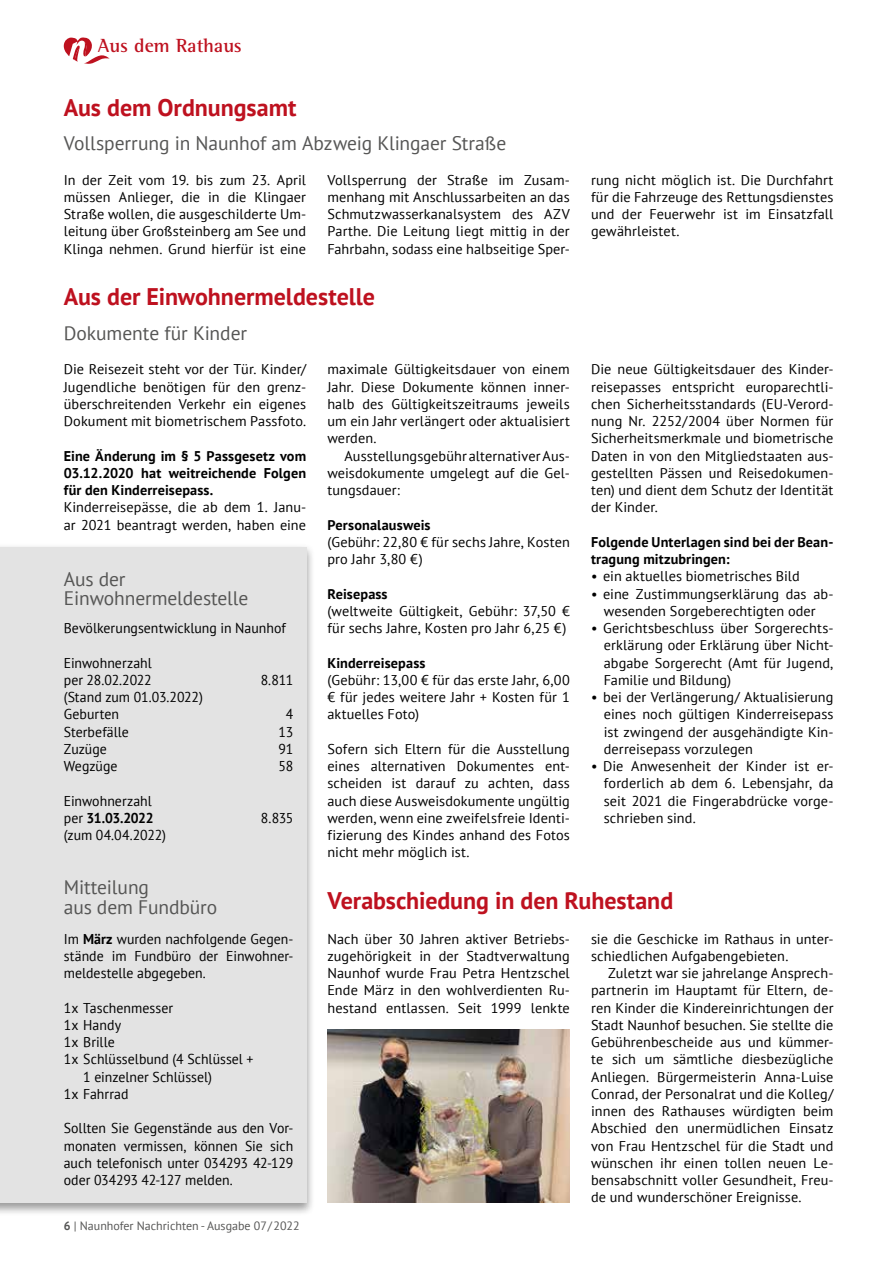
<style>
.page{position:relative;width:893px;height:1263px;background:#fff}
.page>*{position:absolute;margin:0;border:0;box-sizing:border-box;transform-origin:0 0}
.t1{font:700 24px "PT Sans";letter-spacing:-.005em;color:#be111f}
.t2{font:19.5px/19.5px "PT Sans";letter-spacing:-.005em;color:#565655}
.t3{font:700 19.5px "Rotis Semi Serif Std";letter-spacing:.005em;color:#be111f}
.t4{font:14.25px/17.2px "PT Sans";color:#000}
.t5{font:14.1px/17.2px "PT Sans";letter-spacing:.005em;color:#000;text-align:justify}
.t6{font:700 14.1px/17.2px "PT Sans";letter-spacing:.01em;color:#000;text-align:justify}
.t7{font:12px "PT Sans";color:#565655}
.s1{font-weight:700}
</style>
<div class="page">
<svg style="left:64px;top:37px;width:46px;height:27px"></svg>
<div style="left:0;top:543px;width:315px;height:673px;background:#000;opacity:.4"></div>
<div style="left:0;top:547px;width:306px;height:656px;background:#e3e3e3"></div>
<img style="left:327px;top:1030px;width:243px;height:172px">
<h2 class="t3" style="left:98px;top:34px;width:146px">Aus dem Rathaus</h2>
<h1 class="t1" style="left:64px;top:91px;width:234px">Aus dem Ordnungsamt</h1>
<h2 class="t2" style="left:64px;top:133px;width:444px">Vollsperrung in Naunhof am Abzweig Klingaer Straße</h2>
<p class="t5" style="left:64px;top:171px;width:244px">In der Zeit vom 19. bis zum 23. April müssen Anlieger, die in die Klingaer Straße wollen, die ausgeschilderte Um&shy;leitung über Großsteinberg am See und Klinga nehmen. Grund hierfür ist eine</p>
<p class="t5" style="left:327px;top:171px;width:244px">Vollsperrung der Straße im Zusam&shy;menhang mit Anschlussarbeiten an das Schmutzwasserkanalsystem des AZV Parthe. Die Leitung liegt mittig in der Fahrbahn, sodass eine halbseitige Sper-</p>
<p class="t5" style="left:591px;top:171px;width:244px">rung nicht möglich ist. Die Durchfahrt für die Fahrzeuge des Rettungsdienstes und der Feuerwehr ist im Einsatzfall gewährleistet.</p>
<h1 class="t1" style="left:64px;top:281px;width:313px">Aus der Einwohnermeldestelle</h1>
<h2 class="t2" style="left:64px;top:323px;width:185px">Dokumente für Kinder</h2>
<p class="t5" style="left:64px;top:360px;width:244px">Die Reisezeit steht vor der Tür. Kinder/ Jugendliche benötigen für den grenz&shy;überschreitenden Verkehr ein eigenes Dokument mit biometrischem Passfoto.</p>
<p class="t6" style="left:64px;top:447px;width:244px">Eine Änderung im § 5 Passgesetz vom 03.12.2020 hat weitreichende Folgen für den Kinderreisepass.</p>
<p class="t5" style="left:64px;top:498px;width:244px">Kinderreisepässe, die ab dem 1. Janu&shy;ar 2021 beantragt werden, haben eine</p>
<p class="t5" style="left:327px;top:360px;width:244px">maximale Gültigkeitsdauer von einem Jahr. Diese Dokumente können inner&shy;halb des Gültigkeitszeitraums jeweils um ein Jahr verlängert oder aktualisiert werden.</p>
<p class="t5" style="left:327px;top:447px;width:244px;text-indent:17px">Ausstellungsgebühr alternativer Aus&shy;weisdokumente umgelegt auf die Gel&shy;tungsdauer:</p>
<p class="t6" style="left:327px;top:516px;width:105px">Personalausweis</p>
<p class="t5" style="left:327px;top:533px;width:244px">(Gebühr: 22,80 € für sechs Jahre, Kosten pro Jahr 3,80 €)</p>
<p class="t6" style="left:327px;top:585px;width:62px">Reisepass</p>
<p class="t5" style="left:327px;top:602px;width:244px">(weltweite Gültigkeit, Gebühr: 37,50 € für sechs Jahre, Kosten pro Jahr 6,25 €)</p>
<p class="t6" style="left:327px;top:654px;width:100px">Kinderreisepass</p>
<p class="t5" style="left:327px;top:671px;width:244px">(Gebühr: 13,00 € für das erste Jahr, 6,00 € für jedes weitere Jahr + Kosten für 1 aktuelles Foto)</p>
<p class="t5" style="left:327px;top:740px;width:244px">Sofern sich Eltern für die Ausstellung eines alternativen Dokumentes ent&shy;scheiden ist darauf zu achten, dass auch diese Ausweisdokumente ungültig werden, wenn eine zweifelsfreie Identi&shy;fizierung des Kindes anhand des Fotos nicht mehr möglich ist.</p>
<p class="t5" style="left:591px;top:360px;width:244px">Die neue Gültigkeitsdauer des Kinder&shy;reisepasses entspricht europarechtli&shy;chen Sicherheitsstandards (EU-Verord&shy;nung Nr. 2252/2004 über Normen für Sicherheitsmerkmale und biometrische Daten in von den Mitgliedstaaten aus&shy;gestellten Pässen und Reisedokumen&shy;ten) und dient dem Schutz der Identität der Kinder.</p>
<p class="t6" style="left:591px;top:533px;width:244px">Folgende Unterlagen sind bei der Bean&shy;tragung mitzubringen:</p>
<p class="t5" style="left:591px;top:567px;width:210px">• ein aktuelles biometrisches Bild</p>
<p class="t5" style="left:591px;top:585px;width:244px;text-align:center">• eine Zustimmungserklärung das ab&shy;wesenden Sorgeberechtigten oder</p>
<p class="t5" style="left:604px;top:619px;width:231px;text-indent:-13px">• Gerichtsbeschluss über Sorgerechts&shy;erklärung oder Erklärung über Nicht&shy;abgabe Sorgerecht (Amt für Jugend, Familie und Bildung)</p>
<p class="t5" style="left:604px;top:688px;width:231px;text-indent:-13px">• bei der Verlängerung/ Aktualisierung eines noch gültigen Kinderreisepass ist zwingend der ausgehändigte Kin&shy;derreisepass vorzulegen</p>
<p class="t5" style="left:604px;top:757px;width:231px;text-indent:-13px">• Die Anwesenheit der Kinder ist er&shy;forderlich ab dem 6. Lebensjahr, da seit 2021 die Fingerabdrücke vorge&shy;schrieben sind.</p>
<h2 class="t2" style="left:64px;top:569px;width:186px">Aus der<br>Einwohnermeldestelle</h2>
<p class="t4" style="left:64px;top:619px;width:224px">Bevölkerungsentwicklung in Naunhof</p>
<p class="t4" style="left:64px;top:654px;width:89px">Einwohnerzahl per 28.02.2022</p>
<p class="t4" style="left:261px;top:671px;width:34px">8.811</p>
<p class="t4" style="left:64px;top:688px;width:141px">(Stand zum 01.03.2022)<br>Geburten</p>
<p class="t4" style="left:286px;top:705px;width:9px">4</p>
<p class="t4" style="left:64px;top:723px;width:67px">Sterbefälle</p>
<p class="t4" style="left:279px;top:723px;width:16px">13</p>
<p class="t4" style="left:64px;top:740px;width:45px">Zuzüge</p>
<p class="t4" style="left:278px;top:740px;width:17px">91</p>
<p class="t4" style="left:64px;top:757px;width:55px">Wegzüge</p>
<p class="t4" style="left:279px;top:757px;width:16px">58</p>
<p class="t4" style="left:64px;top:792px;width:91px">Einwohnerzahl per <span class="s1">31.03.2022</span></p>
<p class="t4" style="left:261px;top:809px;width:34px">8.835</p>
<p class="t4" style="left:64px;top:826px;width:104px">(zum 04.04.2022)</p>
<h2 class="t2" style="left:64px;top:877px;width:155px">Mitteilung<br>aus dem Fundbüro</h2>
<p class="t4" style="left:64px;top:930px;width:231px;text-align:justify">Im <span class="s1">März</span> wurden nachfolgende Gegen&shy;stände im Fundbüro der Einwohner&shy;meldestelle abgegeben.</p>
<p class="t4" style="left:64px;top:999px;width:111px">1x Taschenmesser</p>
<p class="t4" style="left:64px;top:1016px;width:59px">1x Handy</p>
<p class="t4" style="left:64px;top:1033px;width:53px">1x Brille</p>
<p class="t4" style="left:64px;top:1050px;width:191px">1x Schlüsselbund (4 Schlüssel +</p>
<p class="t4" style="left:83px;top:1068px;width:130px">1 einzelner Schlüssel)</p>
<p class="t4" style="left:64px;top:1085px;width:66px">1x Fahrrad</p>
<p class="t4" style="left:64px;top:1119px;width:231px;text-align:justify">Sollten Sie Gegenstände aus den Vor&shy;monaten vermissen, können Sie sich auch telefonisch unter 034293 42-129 oder 034293 42-127 melden.</p>
<h1 class="t1" style="left:327px;top:885px;width:347px">Verabschiedung in den Ruhestand</h1>
<p class="t5" style="left:327px;top:930px;width:244px">Nach über 30 Jahren aktiver Betriebs&shy;zugehörigkeit in der Stadtverwaltung Naunhof wurde Frau Petra Hentzschel Ende März in den wohlverdienten Ru&shy;hestand entlassen. Seit 1999 lenkte</p>
<p class="t5" style="left:591px;top:930px;width:244px">sie die Geschicke im Rathaus in unter&shy;schiedlichen Aufgabengebieten.</p>
<p class="t5" style="left:591px;top:964px;width:244px;text-indent:17px">Zuletzt war sie jahrelange Ansprech&shy;partnerin im Hauptamt für Eltern, de&shy;ren Kinder die Kindereinrichtungen der Stadt Naunhof besuchen. Sie stellte die Gebührenbescheide aus und kümmer&shy;te sich um sämtliche diesbezügliche Anliegen. Bürgermeisterin Anna-Luise Conrad, der Personalrat und die Kolleg/ innen des Rathauses würdigten beim Abschied den unermüdlichen Einsatz von Frau Hentzschel für die Stadt und wünschen ihr einen tollen neuen Le&shy;bensabschnitt voller Gesundheit, Freu&shy;de und wunderschöner Ereignisse.</p>
<p class="t7" style="left:64px;top:1218px;width:237px"><span class="s1">6</span> | Naunhofer Nachrichten - Ausgabe 07/2022</p>
</div>
